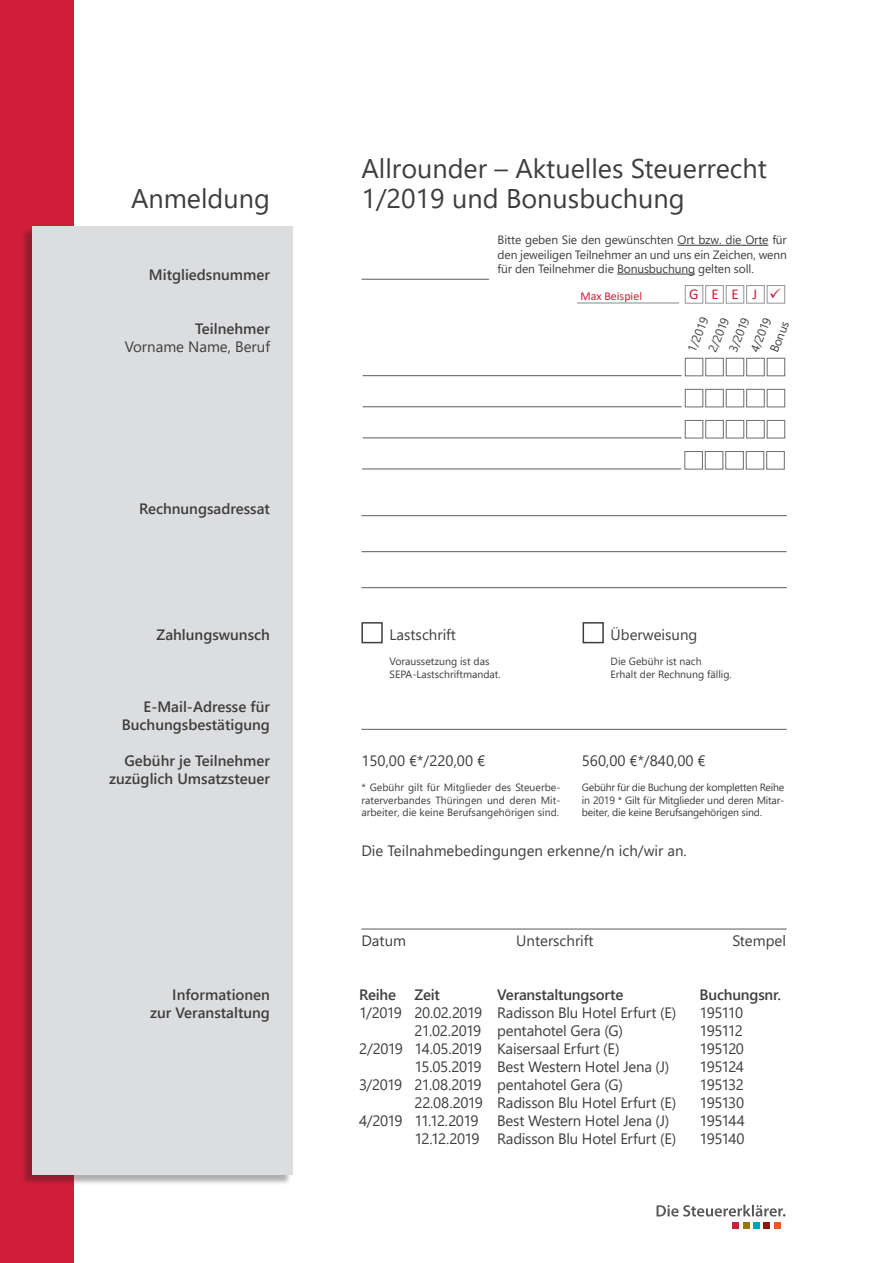
<style>
.page{position:relative;width:893px;height:1263px;background:#fff}
.page>*{position:absolute;margin:0;border:0;box-sizing:border-box;transform-origin:0 0}
.RS-Überschrift{font:27px/30px "Segoe UI";color:#3e3e3f}
.t1{font:15px "Segoe UI";letter-spacing:-.01em;color:#3e3e3f}
.t2{font:600 15px/18px "Segoe UI";color:#3e3e3f;text-align:right}
.t3{font:15px "Calibri";color:#d01d39}
.t4{font:12px/14.4px "Segoe UI";letter-spacing:-.01em;color:#3e3e3f;text-align:justify}
.t5{font:12px "Calibri";color:#d01d39}
.t6{font:10.5px/12.6px "Segoe UI";color:#3e3e3f}
</style>
<div class="page">
<div style="left:0;top:0;width:73px;height:1263px;background:#d01d39"></div>
<div style="left:21px;top:227px;width:270px;height:958px;background:#231f20;opacity:.36"></div>
<div style="left:32px;top:226px;width:261px;height:949px;background:#dcdddf"></div>
<hr style="left:361px;top:515px;width:426px;height:1px;background:#6c6d70">
<hr style="left:361px;top:551px;width:426px;height:1px;background:#6c6d70">
<hr style="left:361px;top:587px;width:426px;height:1px;background:#6c6d70">
<hr style="left:361px;top:729px;width:426px;height:1px;background:#6c6d70">
<hr style="left:361px;top:928px;width:426px;height:1px;background:#6c6d70">
<div style="left:583px;top:622px;width:21px;height:21px;border:2px solid #3e3e3f"></div>
<div style="left:361px;top:622px;width:22px;height:21px;border:2px solid #3e3e3f"></div>
<hr style="left:361px;top:279px;width:128px;height:1px;background:#6c6d70">
<hr style="left:677px;top:245px;width:91px;height:1px;background:#3e3e3f">
<hr style="left:617px;top:274px;width:78px;height:1px;background:#3e3e3f">
<hr style="left:577px;top:302px;width:102px;height:2px;background:#939598">
<hr style="left:363px;top:375px;width:318px;height:1px;background:#6c6d70">
<div style="left:705px;top:358px;width:19px;height:18px;border:1px solid #6c6d70"></div>
<div style="left:726px;top:358px;width:18px;height:18px;border:1px solid #6c6d70"></div>
<div style="left:746px;top:358px;width:19px;height:18px;border:1px solid #6c6d70"></div>
<div style="left:767px;top:358px;width:18px;height:18px;border:1px solid #6c6d70"></div>
<div style="left:685px;top:358px;width:18px;height:18px;border:1px solid #6c6d70"></div>
<hr style="left:363px;top:406px;width:318px;height:1px;background:#6c6d70">
<div style="left:705px;top:389px;width:19px;height:18px;border:1px solid #6c6d70"></div>
<div style="left:726px;top:389px;width:18px;height:18px;border:1px solid #6c6d70"></div>
<div style="left:746px;top:389px;width:19px;height:18px;border:1px solid #6c6d70"></div>
<div style="left:767px;top:389px;width:18px;height:18px;border:1px solid #6c6d70"></div>
<div style="left:685px;top:389px;width:18px;height:18px;border:1px solid #6c6d70"></div>
<hr style="left:363px;top:437px;width:318px;height:1px;background:#6c6d70">
<div style="left:705px;top:420px;width:19px;height:18px;border:1px solid #6c6d70"></div>
<div style="left:726px;top:420px;width:18px;height:18px;border:1px solid #6c6d70"></div>
<div style="left:746px;top:420px;width:19px;height:18px;border:1px solid #6c6d70"></div>
<div style="left:767px;top:420px;width:18px;height:18px;border:1px solid #6c6d70"></div>
<div style="left:685px;top:420px;width:18px;height:18px;border:1px solid #6c6d70"></div>
<hr style="left:362px;top:468px;width:319px;height:1px;background:#6c6d70">
<div style="left:705px;top:451px;width:18px;height:18px;border:1px solid #6c6d70"></div>
<div style="left:725px;top:451px;width:19px;height:18px;border:1px solid #6c6d70"></div>
<div style="left:746px;top:451px;width:18px;height:18px;border:1px solid #6c6d70"></div>
<div style="left:766px;top:451px;width:19px;height:18px;border:1px solid #6c6d70"></div>
<div style="left:684px;top:451px;width:19px;height:18px;border:1px solid #6c6d70"></div>
<div style="left:767px;top:285px;width:18px;height:19px;border:1px solid #939598"></div>
<div style="left:746px;top:285px;width:19px;height:19px;border:1px solid #939598"></div>
<div style="left:726px;top:285px;width:18px;height:19px;border:1px solid #939598"></div>
<div style="left:705px;top:285px;width:19px;height:19px;border:1px solid #939598"></div>
<div style="left:685px;top:285px;width:18px;height:19px;border:1px solid #939598"></div>
<div style="left:732px;top:1221px;width:7px;height:7px;background:#d01d39"></div>
<div style="left:743px;top:1221px;width:6px;height:7px;background:#97750d"></div>
<div style="left:753px;top:1221px;width:7px;height:7px;background:#00a2b8"></div>
<div style="left:763px;top:1221px;width:7px;height:7px;background:#91180f"></div>
<div style="left:774px;top:1221px;width:6px;height:7px;background:#f15921"></div>
<svg style="left:656px;top:1205px;width:129px;height:11px"></svg>
<h1 class="RS-Überschrift" style="left:131px;top:181px;width:140px">Anmeldung</h1>
<p class="t2" style="left:149px;top:264px;width:123px">Mitgliedsnummer</p>
<p class="t2" style="left:195px;top:318px;width:76px">Teilnehmer</p>
<p class="t1" style="left:125px;top:332px;width:147px">Vorname Name, Beruf</p>
<p class="t2" style="left:139px;top:498px;width:132px">Rechnungsadressat</p>
<p class="t2" style="left:157px;top:624px;width:115px">Zahlungswunsch</p>
<p class="t2" style="left:122px;top:696px;width:150px">E-Mail-Adresse für<br>Buchungsbestätigung</p>
<p class="t2" style="left:109px;top:750px;width:162px">Gebühr je Teilnehmer zuzüglich Umsatzsteuer</p>
<p class="t2" style="left:150px;top:984px;width:121px">Informationen zur Veranstaltung</p>
<p class="RS-Überschrift" style="left:361px;top:151px;width:407px">Allrounder – Aktuelles Steuerrecht<br>1/2019 und Bonusbuchung</p>
<p class="t4" style="left:498px;top:232px;width:291px">Bitte geben Sie den gewünschten Ort bzw. die Orte für den jeweiligen Teilnehmer an und uns ein Zeichen, wenn für den Teilnehmer die Bonusbuchung gelten soll.</p>
<p class="t5" style="left:581px;top:288px;width:63px">Max Beispiel</p>
<p class="t3" style="left:689px;top:283px;width:94px">GEEJ✓</p>
<p class="t4" style="left:684px;top:348px;width:38px;rotate:-68deg">1/2019</p>
<p class="t4" style="left:704px;top:349px;width:38px;rotate:-68deg">2/2019</p>
<p class="t4" style="left:725px;top:349px;width:38px;rotate:-68deg">3/2019</p>
<p class="t4" style="left:745px;top:348px;width:41px;line-height:18px;text-align:right;rotate:-68deg">4/2019<br>Bonus</p>
<p class="t1" style="left:389px;top:620px;width:68px">Lastschrift</p>
<p class="t6" style="left:389px;top:654px;width:113px">Voraussetzung ist das<br>SEPA-Lastschriftmandat.</p>
<p class="t1" style="left:611px;top:620px;width:88px">Überweisung</p>
<p class="t6" style="left:611px;top:654px;width:123px">Die Gebühr ist nach<br>Erhalt der Rechnung fällig.</p>
<p class="t1" style="left:361px;top:746px;width:125px">150,00 €*/220,00 €</p>
<p class="t6" style="left:361px;top:780px;width:201px;text-align:justify">* Gebühr gilt für Mitglieder des Steuerbe&shy;raterverbandes Thüringen und deren Mit&shy;arbeiter, die keine Berufsangehörigen sind.</p>
<p class="t1" style="left:582px;top:746px;width:125px">560,00 €*/840,00 €</p>
<p class="t6" style="left:582px;top:780px;width:204px;text-align:justify">Gebühr für die Buchung der kompletten Reihe in 2019 * Gilt für Mitglieder und deren Mitar&shy;beiter, die keine Berufsangehörigen sind.</p>
<p class="t1" style="left:361px;top:836px;width:327px">Die Teilnahmebedingungen erkenne/n ich/wir an.</p>
<p class="t1" style="left:361px;top:926px;width:46px">Datum</p>
<p class="t1" style="left:516px;top:926px;width:79px">Unterschrift</p>
<p class="t1" style="left:732px;top:926px;width:55px">Stempel</p>
<p class="t2" style="left:359px;top:984px;width:82px">Reihe Zeit</p>
<p class="t2" style="left:497px;top:984px;width:128px">Veranstaltungsorte</p>
<p class="t2" style="left:700px;top:984px;width:83px">Buchungsnr.</p>
<p class="t1" style="left:359px;top:998px;width:319px">1/2019 20.02.2019 Radisson Blu Hotel Erfurt (E)</p>
<p class="t1" style="left:700px;top:998px;width:45px">195110</p>
<p class="t1" style="left:415px;top:1016px;width:210px">21.02.2019 pentahotel Gera (G)</p>
<p class="t1" style="left:700px;top:1016px;width:45px">195112</p>
<p class="t1" style="left:359px;top:1034px;width:262px">2/2019 14.05.2019 Kaisersaal Erfurt (E)</p>
<p class="t1" style="left:700px;top:1034px;width:46px">195120</p>
<p class="t1" style="left:415px;top:1052px;width:256px">15.05.2019 Best Western Hotel Jena (J)</p>
<p class="t1" style="left:700px;top:1052px;width:46px">195124</p>
<p class="t1" style="left:359px;top:1070px;width:265px">3/2019 21.08.2019 pentahotel Gera (G)</p>
<p class="t1" style="left:700px;top:1070px;width:46px">195132</p>
<p class="t1" style="left:415px;top:1088px;width:263px">22.08.2019 Radisson Blu Hotel Erfurt (E)</p>
<p class="t1" style="left:700px;top:1088px;width:46px">195130</p>
<p class="t1" style="left:359px;top:1106px;width:312px">4/2019 11.12.2019 Best Western Hotel Jena (J)</p>
<p class="t1" style="left:700px;top:1106px;width:47px">195144</p>
<p class="t1" style="left:415px;top:1124px;width:263px">12.12.2019 Radisson Blu Hotel Erfurt (E)</p>
<p class="t1" style="left:700px;top:1124px;width:46px">195140</p>
</div>
